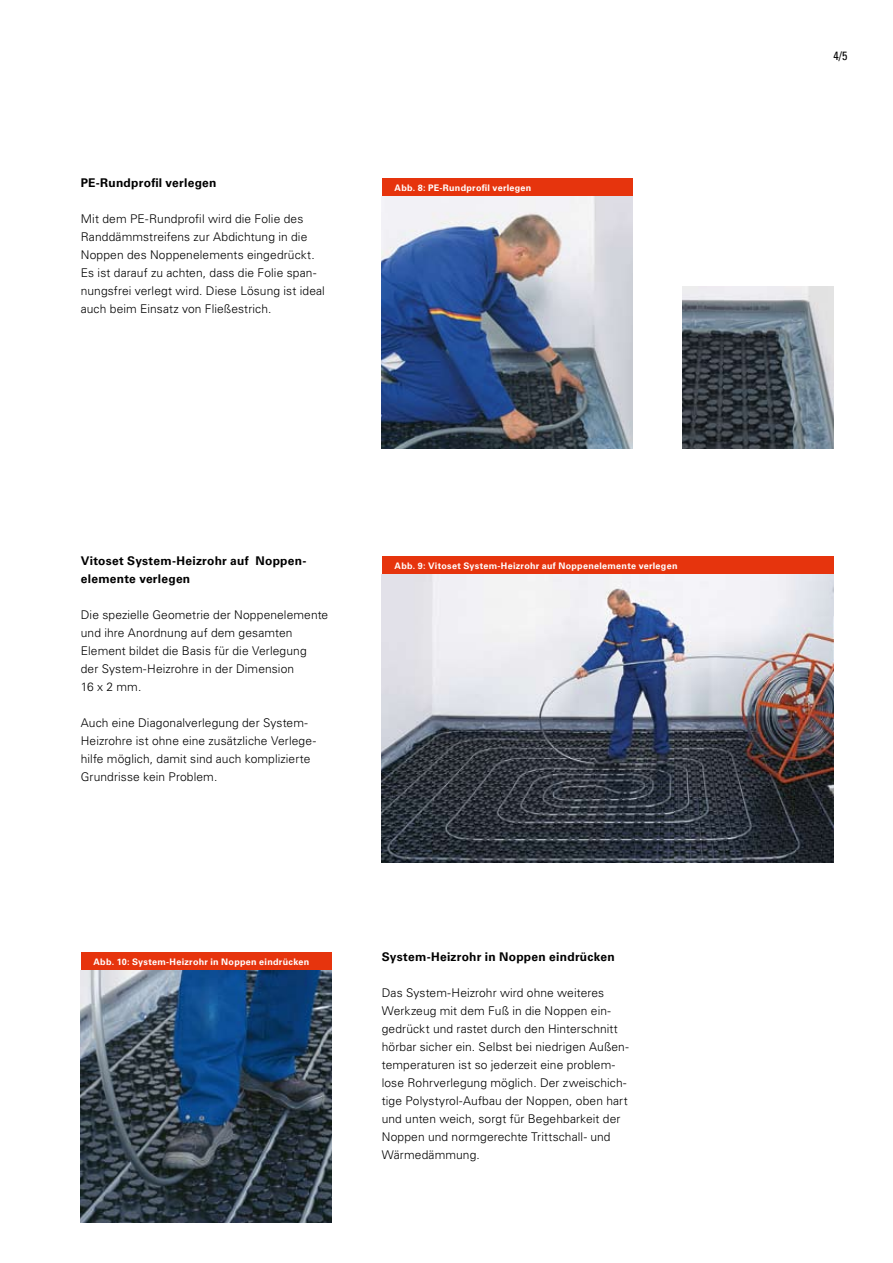
<style>
.page{position:relative;width:893px;height:1263px;background:#fff}
.page>*{position:absolute;margin:0;border:0;box-sizing:border-box;transform-origin:0 0}
.t1{font:300 12px/18px "Univers LT Std";letter-spacing:.01em;color:#000}
.t2{font:700 12px/18px "Univers LT Std";letter-spacing:.02em;color:#000}
.t3{font:condensed 12px "Univers LT Std";color:#000}
.t4{font:700 9px "Univers LT Std";letter-spacing:.03em;color:#fff}
</style>
<div class="page">
<div style="left:382px;top:179px;width:251px;height:18px;background:#e6340d"></div>
<img style="left:382px;top:197px;width:251px;height:252px">
<img style="left:683px;top:287px;width:150px;height:162px">
<div style="left:382px;top:557px;width:451px;height:18px;background:#e6340d"></div>
<img style="left:382px;top:575px;width:451px;height:288px">
<div style="left:81px;top:953px;width:251px;height:18px;background:#e6340d"></div>
<img style="left:81px;top:971px;width:251px;height:252px">
<p class="t2" style="left:81px;top:174px;width:137px">PE-Rundprofil verlegen</p>
<p class="t1" style="left:81px;top:210px;width:246px">Mit dem PE-Rundprofil wird die Folie des Randdämmstreifens zur Abdichtung in die Noppen des Noppenelements eingedrückt.<br>Es ist darauf zu achten, dass die Folie span&shy;nungsfrei verlegt wird. Diese Lösung ist ideal auch beim Einsatz von Fließestrich.</p>
<p class="t4" style="left:395px;top:183px;width:138px">Abb. 8: PE-Rundprofil verlegen</p>
<p class="t2" style="left:81px;top:552px;width:227px">Vitoset System-Heizrohr auf Noppen&shy;elemente verlegen</p>
<p class="t1" style="left:81px;top:606px;width:249px">Die spezielle Geometrie der Noppenelemente und ihre Anordnung auf dem gesamten Element bildet die Basis für die Verlegung<br>der System-Heizrohre in der Dimension<br>16 x 2 mm.</p>
<p class="t1" style="left:81px;top:714px;width:237px">Auch eine Diagonalverlegung der System-Heizrohre ist ohne eine zusätzliche Verlege&shy;hilfe möglich, damit sind auch komplizierte Grundrisse kein Problem.</p>
<p class="t4" style="left:395px;top:561px;width:284px">Abb. 9: Vitoset System-Heizrohr auf Noppenelemente verlegen</p>
<p class="t4" style="left:94px;top:957px;width:217px">Abb. 10: System-Heizrohr in Noppen eindrücken</p>
<p class="t2" style="left:382px;top:948px;width:235px">System-Heizrohr in Noppen eindrücken</p>
<p class="t1" style="left:382px;top:984px;width:249px">Das System-Heizrohr wird ohne weiteres Werkzeug mit dem Fuß in die Noppen ein&shy;gedrückt und rastet durch den Hinterschnitt hörbar sicher ein. Selbst bei niedrigen Außen&shy;temperaturen ist so jederzeit eine problem&shy;lose Rohrverlegung möglich. Der zweischich&shy;tige Polystyrol-Aufbau der Noppen, oben hart und unten weich, sorgt für Begehbarkeit der Noppen und normgerechte Trittschall- und Wärmedämmung.</p>
<p class="t3" style="left:833px;top:48px;width:15px">4/5</p>
</div>
